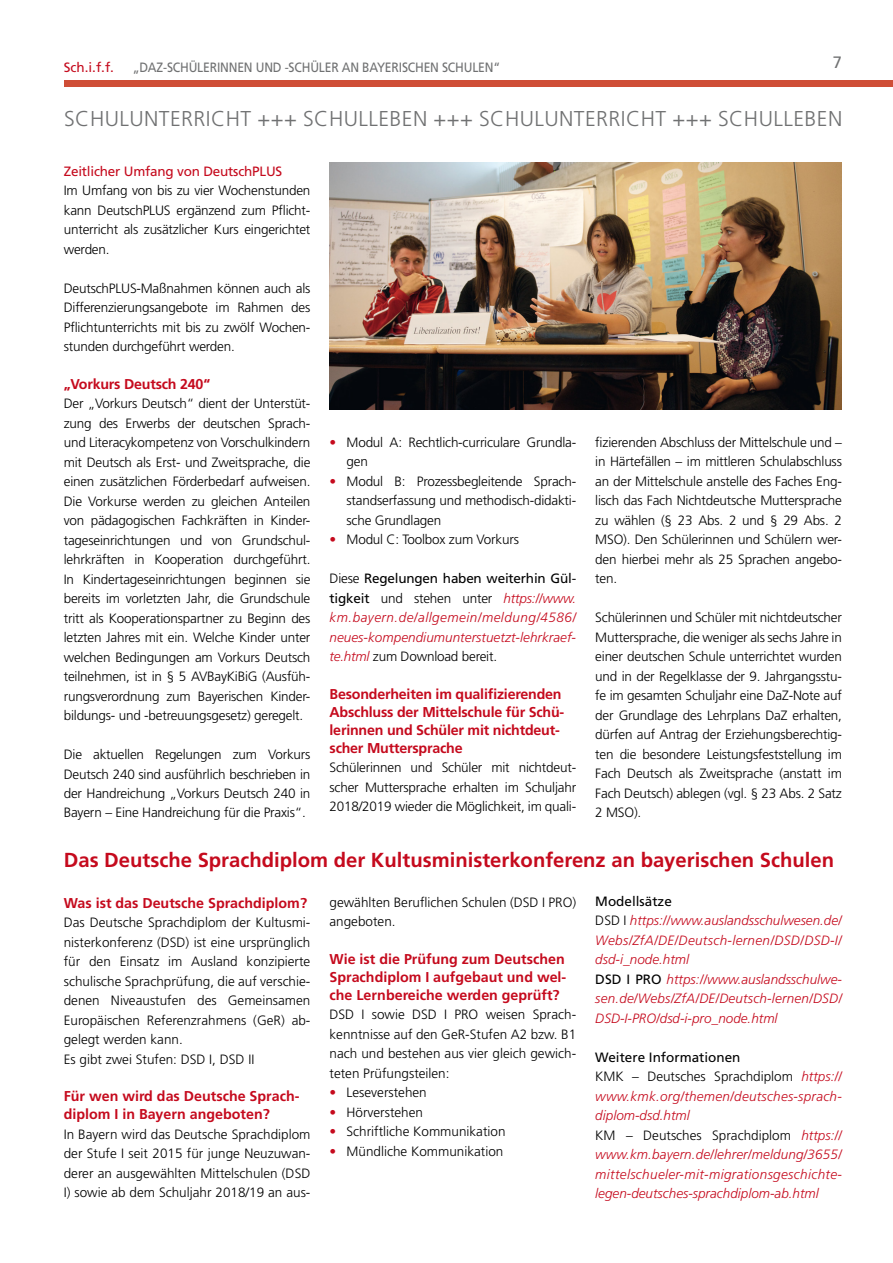
<style>
.page{position:relative;width:893px;height:1263px;background:#fff}
.page>*{position:absolute;margin:0;border:0;box-sizing:border-box;transform-origin:0 0}
.t1{font:300 21.45px "Frutiger LT Std";letter-spacing:.02em;color:#707172}
.t2{font:700 20.25px "Frutiger LT Std";color:#c50a1d}
.t3{font:16.5px "Frutiger LT Std";color:#707172}
.t4{font:700 14.25px/18px "Frutiger LT Std";letter-spacing:-.015em;color:#c50a1d}
.t5{font:300 13.5px/19.5px "Frutiger LT Std";color:#000;text-align:justify}
.t6{font:italic 300 13.5px/19.5px "Frutiger LT Std";letter-spacing:.005em;color:#c50a1d}
.t7{font:13.5px "Frutiger LT Std";letter-spacing:-.015em;color:#707172;scale:.9 1}
.t8{font:13.5px "Frutiger LT Std";letter-spacing:-.015em;color:#c50a1d}
.s1{color:#c50a1d}
.s2{font-style:normal;color:#000}
.s3{font-weight:400;font-style:normal;color:#000}
</style>
<div class="page">
<div style="left:64px;top:80px;width:829px;height:7px;background:#cf4e37"></div>
<img style="left:330px;top:163px;width:512px;height:246px">
<p class="t8" style="left:64px;top:60px;width:52px">Sch.i.f.f.</p>
<p class="t7" style="left:133px;top:60px;width:410px">„DAZ-SCHÜLERINNEN UND -SCHÜLER AN BAYERISCHEN SCHULEN“</p>
<p class="t3" style="left:833px;top:52px;width:11px">7</p>
<h1 class="t1" style="left:64px;top:106px;width:780px">SCHULUNTERRICHT +++ SCHULLEBEN +++ SCHULUNTERRICHT +++ SCHULLEBEN</h1>
<p class="t8" style="left:64px;top:163px;width:220px">Zeitlicher Umfang von DeutschPLUS</p>
<p class="t5" style="left:64px;top:181px;width:248px">Im Umfang von bis zu vier Wochenstunden kann DeutschPLUS ergänzend zum Pflicht&shy;unterricht als zusätzlicher Kurs eingerichtet werden.</p>
<p class="t5" style="left:64px;top:278px;width:248px">DeutschPLUS-Maßnahmen können auch als Differenzierungsangebote im Rahmen des Pflichtunterrichts mit bis zu zwölf Wochen&shy;stunden durchgeführt werden.</p>
<p class="t4" style="left:64px;top:375px;width:148px">„Vorkurs Deutsch 240“</p>
<p class="t5" style="left:64px;top:394px;width:248px">Der „Vorkurs Deutsch“ dient der Unterstüt&shy;zung des Erwerbs der deutschen Sprach&shy;und Literacykompetenz von Vorschulkindern mit Deutsch als Erst- und Zweitsprache, die einen zusätzlichen Förderbedarf aufweisen.<br>Die Vorkurse werden zu gleichen Anteilen von pädagogischen Fachkräften in Kinder&shy;tageseinrichtungen und von Grundschul&shy;lehrkräften in Kooperation durchgeführt.<br>In Kindertageseinrichtungen beginnen sie bereits im vorletzten Jahr, die Grundschule tritt als Kooperationspartner zu Beginn des letzten Jahres mit ein. Welche Kinder unter welchen Bedingungen am Vorkurs Deutsch teilnehmen, ist in § 5 AVBayKiBiG (Ausfüh&shy;rungsverordnung zum Bayerischen Kinder&shy;bildungs- und -betreuungsgesetz) geregelt.</p>
<p class="t5" style="left:64px;top:745px;width:248px">Die aktuellen Regelungen zum Vorkurs Deutsch 240 sind ausführlich beschrieben in der Handreichung „Vorkurs Deutsch 240 in Bayern – Eine Handreichung für die Praxis“.</p>
<p class="t5" style="left:347px;top:432px;width:231px;text-indent:-17px"><span class="s1">•</span> Modul A: Rechtlich-curriculare Grundla&shy;gen</p>
<p class="t5" style="left:347px;top:471px;width:231px;text-indent:-17px"><span class="s1">•</span> Modul B: Prozessbegleitende Sprach&shy;standserfassung und methodisch-didakti&shy;sche Grundlagen</p>
<p class="t5" style="left:330px;top:530px;width:191px"><span class="s1">•</span> Modul C: Toolbox zum Vorkurs</p>
<p class="t6" style="left:330px;top:569px;width:248px;text-align:justify"><span class="s2">Diese</span> <span class="s3">Regelungen haben weiterhin Gül&shy;tigkeit</span> <span class="s2">und stehen unter</span> https://www. km.bayern.de/allgemein/meldung/4586/ neues-kompendiumunterstuetzt-lehrkraef&shy;te.html <span class="s2">zum Download bereit.</span></p>
<p class="t4" style="left:330px;top:685px;width:236px">Besonderheiten im qualifizierenden Abschluss der Mittelschule für Schü&shy;lerinnen und Schüler mit nichtdeut&shy;scher Muttersprache</p>
<p class="t5" style="left:330px;top:758px;width:248px">Schülerinnen und Schüler mit nichtdeut&shy;scher Muttersprache erhalten im Schuljahr 2018/2019 wieder die Möglichkeit, im quali-</p>
<p class="t5" style="left:595px;top:432px;width:248px">fizierenden Abschluss der Mittelschule und – in Härtefällen – im mittleren Schulabschluss an der Mittelschule anstelle des Faches Eng&shy;lisch das Fach Nichtdeutsche Muttersprache zu wählen (§ 23 Abs. 2 und § 29 Abs. 2<br>MSO). Den Schülerinnen und Schülern wer&shy;den hierbei mehr als 25 Sprachen angebo&shy;ten.</p>
<p class="t5" style="left:595px;top:608px;width:248px">Schülerinnen und Schüler mit nichtdeutscher Muttersprache, die weniger als sechs Jahre in einer deutschen Schule unterrichtet wurden und in der Regelklasse der 9. Jahrgangsstu&shy;fe im gesamten Schuljahr eine DaZ-Note auf der Grundlage des Lehrplans DaZ erhalten, dürfen auf Antrag der Erziehungsberechtig&shy;ten die besondere Leistungsfeststellung im Fach Deutsch als Zweitsprache (anstatt im Fach Deutsch) ablegen (vgl. § 23 Abs. 2 Satz 2 MSO).</p>
<h2 class="t2" style="left:64px;top:848px;width:772px">Das Deutsche Sprachdiplom der Kultusministerkonferenz an bayerischen Schulen</h2>
<p class="t4" style="left:64px;top:894px;width:245px">Was ist das Deutsche Sprachdiplom?</p>
<p class="t5" style="left:64px;top:913px;width:248px;text-align:left">Das Deutsche Sprachdiplom der Kultusmi&shy;nisterkonferenz (DSD) ist eine ursprünglich für den Einsatz im Ausland konzipierte schulische Sprachprüfung, die auf verschie&shy;denen Niveaustufen des Gemeinsamen Europäischen Referenzrahmens (GeR) ab&shy;gelegt werden kann.<br>Es gibt zwei Stufen: DSD I, DSD II</p>
<p class="t4" style="left:64px;top:1087px;width:237px">Für wen wird das Deutsche Sprach&shy;diplom I in Bayern angeboten?</p>
<p class="t5" style="left:64px;top:1125px;width:248px">In Bayern wird das Deutsche Sprachdiplom der Stufe I seit 2015 für junge Neuzuwan&shy;derer an ausgewählten Mittelschulen (DSD I) sowie ab dem Schuljahr 2018/19 an aus-</p>
<p class="t5" style="left:330px;top:893px;width:248px">gewählten Beruflichen Schulen (DSD I PRO) angeboten.</p>
<p class="t4" style="left:330px;top:950px;width:238px;text-align:justify">Wie ist die Prüfung zum Deutschen Sprachdiplom I aufgebaut und wel&shy;che Lernbereiche werden geprüft?</p>
<p class="t5" style="left:330px;top:1005px;width:248px">DSD I sowie DSD I PRO weisen Sprach&shy;kenntnisse auf den GeR-Stufen A2 bzw. B1 nach und bestehen aus vier gleich gewich&shy;teten Prüfungsteilen:</p>
<p class="t5" style="left:330px;top:1083px;width:99px"><span class="s1">•</span> Leseverstehen</p>
<p class="t5" style="left:330px;top:1103px;width:95px"><span class="s1">•</span> Hörverstehen</p>
<p class="t5" style="left:330px;top:1122px;width:177px"><span class="s1">•</span> Schriftliche Kommunikation</p>
<p class="t5" style="left:330px;top:1142px;width:175px"><span class="s1">•</span> Mündliche Kommunikation</p>
<p class="t6" style="left:595px;top:892px;width:248px"><span class="s3">Modellsätze<br></span><span class="s2">DSD I</span> https://www.auslandsschulwesen.de/ Webs/ZfA/DE/Deutsch-lernen/DSD/DSD-I/ dsd-i_node.html<br><span class="s3">DSD I PRO</span> https://www.auslandsschulwe&shy;sen.de/Webs/ZfA/DE/Deutsch-lernen/DSD/ DSD-I-PRO/dsd-i-pro_node.html</p>
<p class="t6" style="left:595px;top:1047px;width:248px"><span class="s3">Weitere Informationen<br></span><span class="s2">KMK – Deutsches Sprachdiplom</span> https:// www.kmk.org/themen/deutsches-sprach&shy;diplom-dsd.html<br><span class="s2">KM – Deutsches Sprachdiplom</span> https:// www.km.bayern.de/lehrer/meldung/3655/ mittelschueler-mit-migrationsgeschichte&shy;legen-deutsches-sprachdiplom-ab.html</p>
</div>
